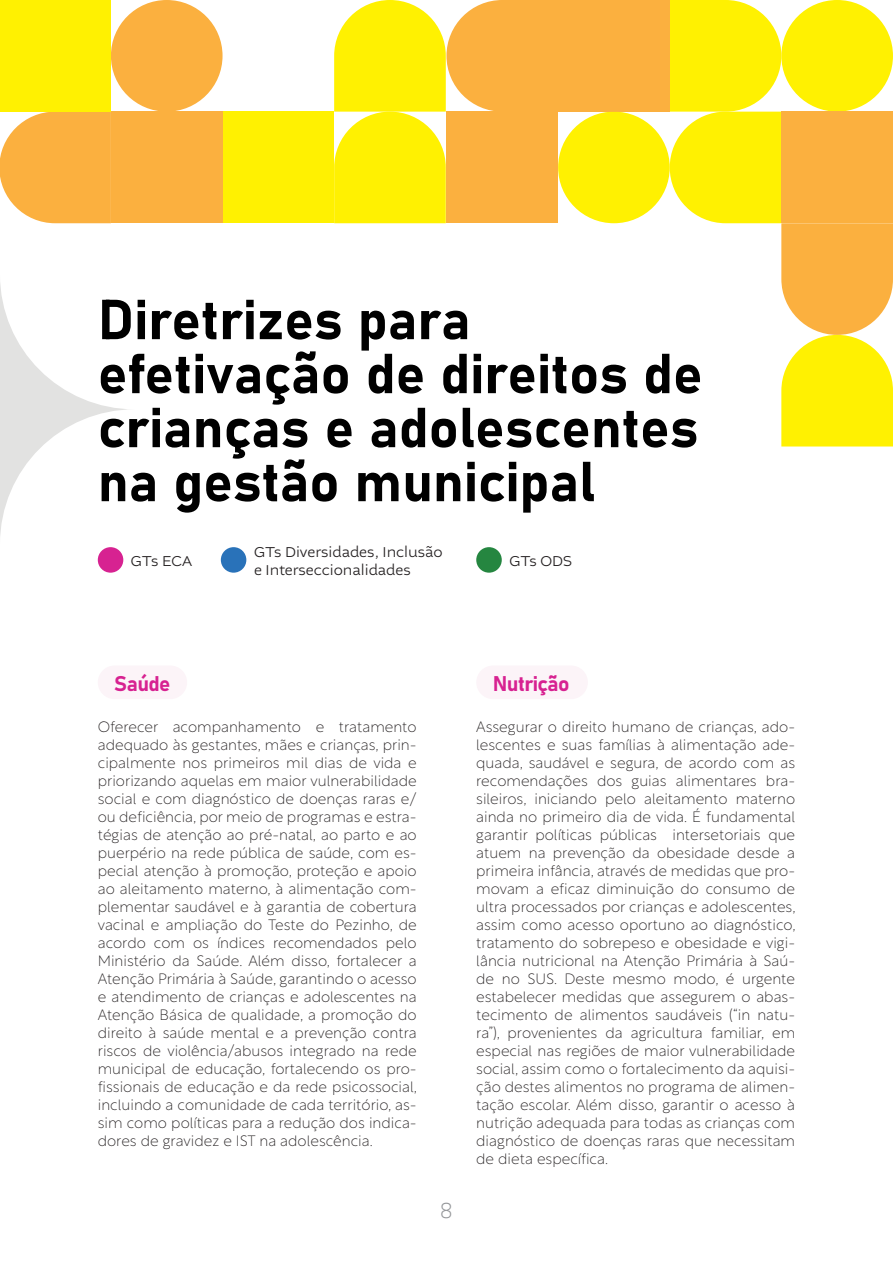
<style>
.page{position:relative;width:893px;height:1263px;background:#fff}
.page>*{position:absolute;margin:0;border:0;box-sizing:border-box;transform-origin:0 0}
.t1{font:55.5px/54px "Bahnschrift";color:#000}
.t2{font:21px "Bahnschrift";letter-spacing:-.025em;color:#d72291}
.t3{font:200 21px "New Nord";color:#939598}
.t4{font:200 15px/18px "Rustica";color:#231f20;text-align:justify}
.t5{font:300 15px/18px "Altivo";color:#231f20}
</style>
<div class="page">
<div style="left:98px;top:665px;width:89px;height:34px;background:#fcf4f8;border-radius:17px"></div>
<div style="left:476px;top:665px;width:112px;height:34px;background:#fcf4f8;border-radius:17px"></div>
<div style="left:502px;top:0;width:168px;height:112px;background:#fbb03f"></div>
<div style="left:446px;top:0;width:112px;height:112px;background:#fbb03f;border-radius:56px"></div>
<div style="left:111px;top:0;width:112px;height:112px;background:#fbb03f;border-radius:56px"></div>
<svg style="left:0;top:10px;width:135px;height:563px"></svg>
<div style="left:446px;top:112px;width:112px;height:111px;background:#fbb03f"></div>
<div style="left:223px;top:112px;width:111px;height:111px;background:#fff101"></div>
<div style="left:111px;top:112px;width:112px;height:111px;background:#fbb03f"></div>
<div style="left:0;top:0;width:111px;height:112px;background:#fff101"></div>
<svg style="left:558px;top:0;width:335px;height:446px"></svg>
<svg style="left:334px;top:0;width:112px;height:223px;background:#fff21c"></svg>
<div style="left:98px;top:547px;width:25px;height:26px;background:#d72291;border-radius:50%"></div>
<div style="left:221px;top:547px;width:25px;height:26px;background:#2972b9;border-radius:50%"></div>
<div style="left:476px;top:547px;width:26px;height:26px;background:#258640;border-radius:50%"></div>
<h1 class="t1" style="left:98px;top:289px;width:606px">Diretrizes para efetivação de direitos de crianças e adolescentes na gestão municipal</h1>
<p class="t5" style="left:131px;top:552px;width:63px">GTs ECA</p>
<p class="t5" style="left:254px;top:543px;width:190px">GTs Diversidades, Inclusão e Interseccionalidades</p>
<p class="t5" style="left:509px;top:552px;width:64px">GTs ODS</p>
<h2 class="t2" style="left:114px;top:667px;width:58px">Saúde</h2>
<p class="t4" style="left:98px;top:716px;width:321px">Oferecer acompanhamento e tratamento adequado às gestantes, mães e crianças, prin&shy;cipalmente nos primeiros mil dias de vida e priorizando aquelas em maior vulnerabilidade social e com diagnóstico de doenças raras e/ ou deficiência, por meio de programas e estra&shy;tégias de atenção ao pré-natal, ao parto e ao puerpério na rede pública de saúde, com es&shy;pecial atenção à promoção, proteção e apoio ao aleitamento materno, à alimentação com&shy;plementar saudável e à garantia de cobertura vacinal e ampliação do Teste do Pezinho, de acordo com os índices recomendados pelo Ministério da Saúde. Além disso, fortalecer a Atenção Primária à Saúde, garantindo o acesso e atendimento de crianças e adolescentes na Atenção Básica de qualidade, a promoção do direito à saúde mental e a prevenção contra riscos de violência/abusos integrado na rede municipal de educação, fortalecendo os pro&shy;fissionais de educação e da rede psicossocial, incluindo a comunidade de cada território, as&shy;sim como políticas para a redução dos indica&shy;dores de gravidez e IST na adolescência.</p>
<h2 class="t3" style="left:440px;top:1198px;width:14px">8</h2>
<h2 class="t2" style="left:493px;top:667px;width:78px">Nutrição</h2>
<p class="t4" style="left:476px;top:716px;width:321px">Assegurar o direito humano de crianças, ado&shy;lescentes e suas famílias à alimentação ade&shy;quada, saudável e segura, de acordo com as recomendações dos guias alimentares bra&shy;sileiros, iniciando pelo aleitamento materno ainda no primeiro dia de vida. É fundamental garantir políticas públicas intersetoriais que atuem na prevenção da obesidade desde a primeira infância, através de medidas que pro&shy;movam a eficaz diminuição do consumo de ultra processados por crianças e adolescentes, assim como acesso oportuno ao diagnóstico, tratamento do sobrepeso e obesidade e vigi&shy;lância nutricional na Atenção Primária à Saú&shy;de no SUS. Deste mesmo modo, é urgente estabelecer medidas que assegurem o abas&shy;tecimento de alimentos saudáveis (“in natu&shy;ra”), provenientes da agricultura familiar, em especial nas regiões de maior vulnerabilidade social, assim como o fortalecimento da aquisi&shy;ção destes alimentos no programa de alimen&shy;tação escolar. Além disso, garantir o acesso à nutrição adequada para todas as crianças com diagnóstico de doenças raras que necessitam de dieta específica.</p>
</div>
